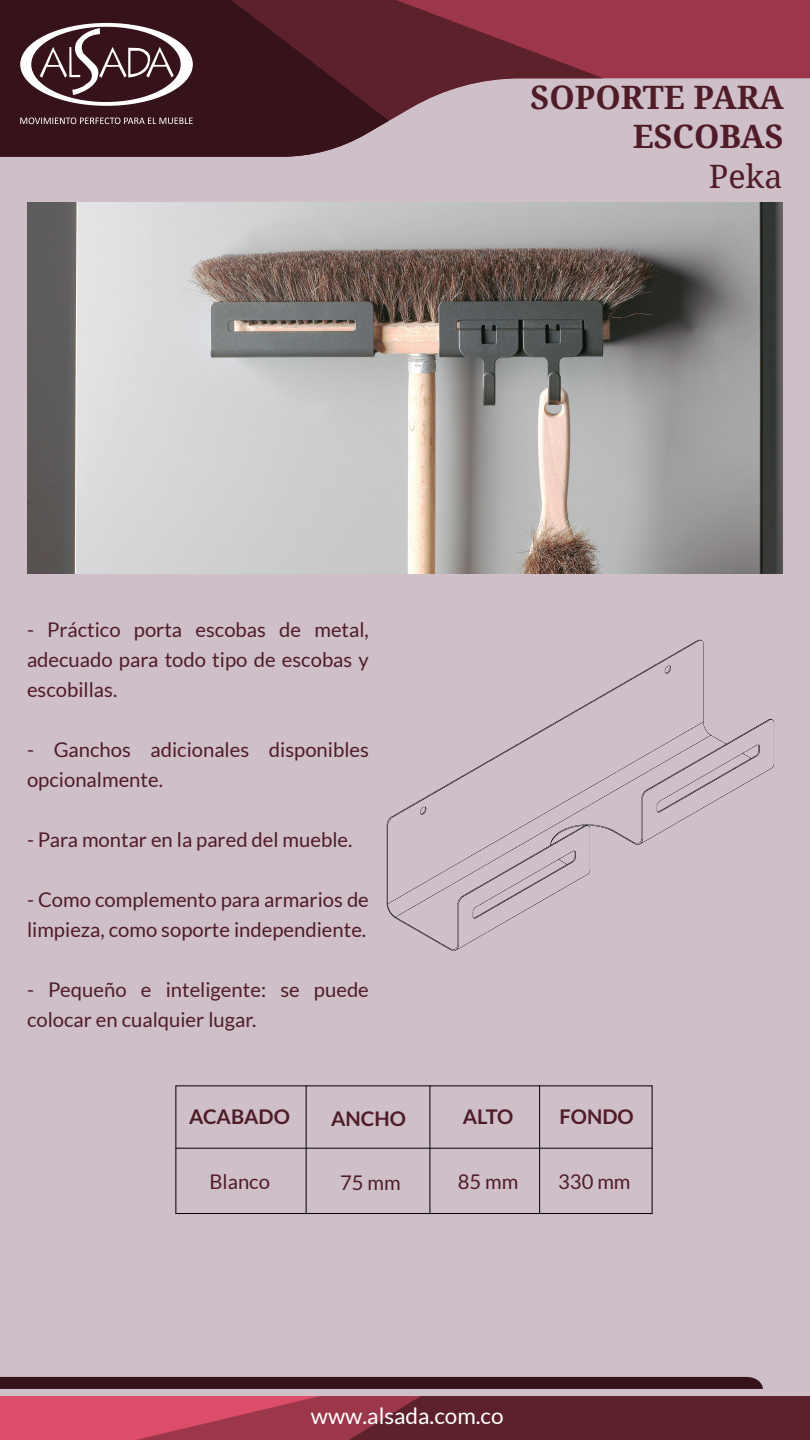
<style>
.page{position:relative;width:810px;height:1440px;background:#fff}
.page>*{position:absolute;margin:0;border:0;box-sizing:border-box;transform-origin:0 0}
.Titulos{font:700 32.25px/38.7px "Noto Serif";color:#4f1c28;text-align:right}
.Titulos-2{font:32.25px "Noto Serif";color:#4f1c28}
.t1{font:22.5px "Lato";color:#fff}
.Texto_Descriptivo{font:20.25px/30px "Lato";color:#4f1c28}
.Texto_Descriptivo-2{font:700 20.25px "Lato";color:#4f1c28}
</style>
<div class="page">
<div style="left:0;top:122px;width:810px;height:1318px;background:#cfbfc9"></div>
<svg style="left:604px;top:0;width:206px;height:122px;background:#ae6777"></svg>
<svg style="left:389px;top:0;width:215px;height:122px;background:#905461"></svg>
<svg style="left:0;top:0;width:389px;height:157px;background:#421a22"></svg>
<svg style="left:20px;top:118px;width:173px;height:6px"></svg>
<svg style="left:20px;top:23px;width:173px;height:83px"></svg>
<div style="left:0;top:1396px;width:810px;height:44px;background:#db4d69"></div>
<svg style="left:137px;top:1396px;width:673px;height:44px;background:#7c2b3a"></svg>
<svg style="left:0;top:1377px;width:763px;height:12px;background:#37131b"></svg>
<img style="left:27px;top:202px;width:756px;height:372px">
<img style="left:386px;top:639px;width:388px;height:312px">
<div style="left:176px;top:1085px;width:476px;height:129px;border:1px solid #000"></div>
<hr style="left:176px;top:1148px;width:476px;height:1px;background:#000">
<hr style="left:306px;top:1085px;width:1px;height:129px;background:#000">
<hr style="left:430px;top:1085px;width:1px;height:129px;background:#000">
<hr style="left:539px;top:1085px;width:1px;height:129px;background:#000">
<p class="Titulos" style="left:531px;top:77px;width:255px">SOPORTE PARA<br>ESCOBAS</p>
<p class="Titulos-2" style="left:709px;top:154px;width:75px">Peka</p>
<p class="Texto_Descriptivo" style="left:27px;top:615px;width:343px;text-align:justify">- Práctico porta escobas de metal, adecuado para todo tipo de escobas y escobillas.</p>
<p class="Texto_Descriptivo" style="left:27px;top:735px;width:343px">- Ganchos adicionales disponibles opcionalmente.</p>
<p class="Texto_Descriptivo" style="left:27px;top:825px;width:327px">- Para montar en la pared del mueble.</p>
<p class="Texto_Descriptivo" style="left:27px;top:885px;width:343px">- Como complemento para armarios de limpieza, como soporte independiente.</p>
<p class="Texto_Descriptivo" style="left:27px;top:975px;width:343px">- Pequeño e inteligente: se puede colocar en cualquier lugar.</p>
<p class="Texto_Descriptivo-2" style="left:189px;top:1105px;width:102px">ACABADO</p>
<p class="Texto_Descriptivo-2" style="left:331px;top:1107px;width:76px">ANCHO</p>
<p class="Texto_Descriptivo-2" style="left:463px;top:1105px;width:52px">ALTO</p>
<p class="Texto_Descriptivo-2" style="left:560px;top:1105px;width:76px">FONDO</p>
<p class="Texto_Descriptivo" style="left:209px;top:1166px;width:62px">Blanco</p>
<p class="Texto_Descriptivo" style="left:340px;top:1167px;width:62px">75 mm</p>
<p class="Texto_Descriptivo" style="left:458px;top:1166px;width:62px">85 mm</p>
<p class="Texto_Descriptivo" style="left:558px;top:1167px;width:74px">330 mm</p>
<p class="t1" style="left:311px;top:1403px;width:194px">www.alsada.com.co</p>
</div>
